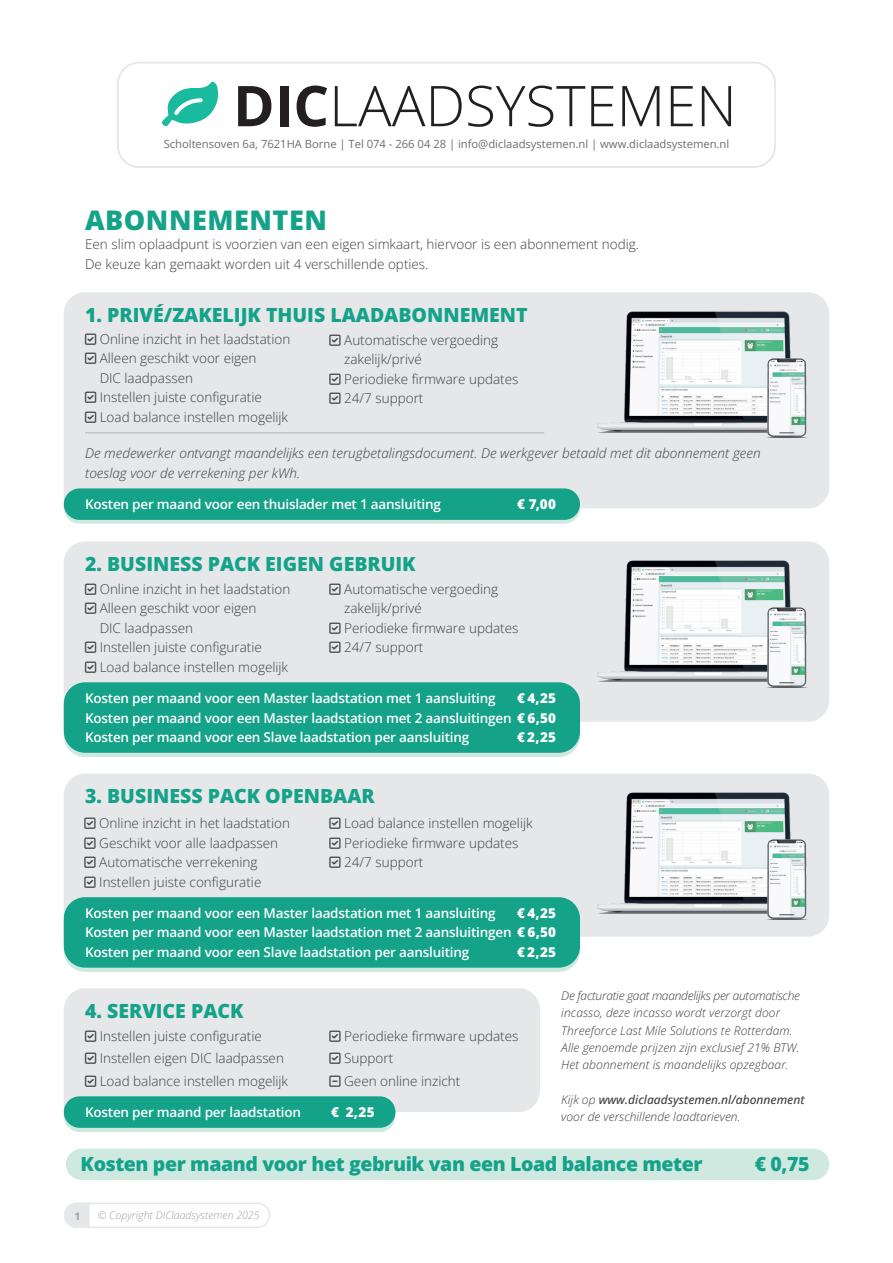
<style>
.page{position:relative;width:893px;height:1263px;background:#fff}
.page>*{position:absolute;margin:0;border:0;box-sizing:border-box;transform-origin:0 0}
.t1{font:800 27px "Open Sans";letter-spacing:.02em;color:#14a289}
.t2{font:800 19.5px "Open Sans";color:#14a289}
.t3{font:800 19.5px "Open Sans";letter-spacing:-.02em;color:#14a289}
.t4{font:300 13.5px/19.5px "Open Sans";color:#3e3e3f}
.t5{font:600 13.5px/19.5px "Open Sans";letter-spacing:-.015em;color:#fff;text-align:justify}
.t6{font:italic 300 13.5px/19.5px "Open Sans";color:#3e3e3f}
.t7{font:800 13.5px "Open Sans";letter-spacing:.02em;color:#fff}
.t8{font:italic 300 12px/17.2px "Open Sans";letter-spacing:.005em;color:#3e3e3f}
.t9{font:11.25px "Open Sans";color:#6c6d70}
.t10{font:italic 300 10.5px "Open Sans";color:#9d9fa2}
.t11{font:700 10.5px "Open Sans";color:#9d9fa2}
.s1{font-weight:800}
.s2{font-weight:500}
</style>
<div class="page">
<svg style="left:64px;top:1202px;width:206px;height:26px"></svg>
<svg style="left:162px;top:82px;width:57px;height:45px"></svg>
<svg style="left:238px;top:86px;width:33px;height:40px"></svg>
<div style="left:280px;top:86px;width:8px;height:40px;background:#231f20"></div>
<svg style="left:297px;top:86px;width:30px;height:41px"></svg>
<svg style="left:335px;top:86px;width:90px;height:40px"></svg>
<svg style="left:431px;top:86px;width:31px;height:40px"></svg>
<svg style="left:468px;top:86px;width:117px;height:41px"></svg>
<svg style="left:591px;top:86px;width:22px;height:40px"></svg>
<svg style="left:622px;top:86px;width:37px;height:40px"></svg>
<svg style="left:671px;top:86px;width:22px;height:40px"></svg>
<svg style="left:702px;top:86px;width:29px;height:40px"></svg>
<div style="left:117px;top:62px;width:659px;height:106px;border:2px solid #e6e7e9;border-radius:21px"></div>
<div style="left:64px;top:687px;width:516px;height:70px;background:#cfe9e1;border-radius:21px"></div>
<div style="left:64px;top:541px;width:765px;height:181px;background:#e6e7e9"></div>
<div style="left:64px;top:682px;width:516px;height:71px;background:#14a289;border-radius:21px"></div>
<img style="left:594px;top:560px;width:204px;height:124px">
<img style="left:764px;top:607px;width:45px;height:80px">
<div style="left:64px;top:492px;width:516px;height:32px;background:#cfe9e1;border-radius:16px"></div>
<div style="left:64px;top:292px;width:765px;height:216px;background:#e6e7e9"></div>
<div style="left:64px;top:488px;width:516px;height:32px;background:#14a289;border-radius:16px"></div>
<img style="left:594px;top:311px;width:204px;height:124px">
<img style="left:764px;top:358px;width:45px;height:80px">
<hr style="left:85px;top:432px;width:459px;height:1px;background:#b2b3b7">
<div style="left:64px;top:901px;width:516px;height:71px;background:#cfe9e1;border-radius:21px"></div>
<div style="left:64px;top:774px;width:765px;height:163px;background:#e6e7e9"></div>
<div style="left:64px;top:897px;width:516px;height:71px;background:#14a289;border-radius:21px"></div>
<img style="left:594px;top:793px;width:204px;height:123px">
<img style="left:764px;top:839px;width:45px;height:80px">
<div style="left:64px;top:1100px;width:331px;height:32px;background:#cfe9e1;border-radius:16px"></div>
<div style="left:64px;top:988px;width:476px;height:124px;background:#e6e7e9"></div>
<div style="left:64px;top:1096px;width:331px;height:32px;background:#14a289;border-radius:16px"></div>
<div style="left:66px;top:1148px;width:763px;height:32px;background:#cfe9e1;border-radius:16px"></div>
<svg style="left:85px;top:583px;width:11px;height:11px"></svg>
<svg style="left:85px;top:603px;width:11px;height:11px"></svg>
<svg style="left:85px;top:642px;width:11px;height:11px"></svg>
<svg style="left:85px;top:661px;width:11px;height:11px"></svg>
<svg style="left:330px;top:583px;width:11px;height:12px"></svg>
<svg style="left:330px;top:622px;width:11px;height:12px"></svg>
<svg style="left:330px;top:642px;width:11px;height:11px"></svg>
<svg style="left:85px;top:333px;width:11px;height:12px"></svg>
<svg style="left:85px;top:353px;width:11px;height:11px"></svg>
<svg style="left:85px;top:392px;width:11px;height:11px"></svg>
<svg style="left:85px;top:411px;width:11px;height:12px"></svg>
<svg style="left:330px;top:335px;width:11px;height:11px"></svg>
<svg style="left:330px;top:374px;width:11px;height:11px"></svg>
<svg style="left:330px;top:393px;width:11px;height:11px"></svg>
<svg style="left:85px;top:818px;width:11px;height:11px"></svg>
<svg style="left:85px;top:837px;width:11px;height:11px"></svg>
<svg style="left:85px;top:857px;width:11px;height:11px"></svg>
<svg style="left:85px;top:876px;width:11px;height:11px"></svg>
<svg style="left:330px;top:818px;width:11px;height:11px"></svg>
<svg style="left:330px;top:837px;width:11px;height:11px"></svg>
<svg style="left:330px;top:857px;width:11px;height:11px"></svg>
<svg style="left:85px;top:1030px;width:11px;height:11px"></svg>
<svg style="left:85px;top:1053px;width:11px;height:11px"></svg>
<svg style="left:85px;top:1075px;width:11px;height:11px"></svg>
<svg style="left:330px;top:1030px;width:11px;height:11px"></svg>
<svg style="left:330px;top:1053px;width:11px;height:11px"></svg>
<svg style="left:330px;top:1075px;width:11px;height:11px"></svg>
<p class="t9" style="left:164px;top:136px;width:567px">Scholtensoven 6a, 7621HA Borne | Tel 074 - 266 04 28 | info@diclaadsystemen.nl | www.diclaadsystemen.nl</p>
<h1 class="t1" style="left:85px;top:199px;width:243px">ABONNEMENTEN</h1>
<p class="t4" style="left:85px;top:234px;width:556px">Een slim oplaadpunt is voorzien van een eigen simkaart, hiervoor is een abonnement nodig.<br>De keuze kan gemaakt worden uit 4 verschillende opties.</p>
<h2 class="t2" style="left:85px;top:300px;width:444px">1. PRIVÉ/ZAKELIJK THUIS LAADABONNEMENT</h2>
<p class="t4" style="left:100px;top:329px;width:192px">Online inzicht in het laadstation<br>Alleen geschikt voor eigen<br>DIC laadpassen<br>Instellen juiste configuratie<br>Load balance instellen mogelijk</p>
<p class="t6" style="left:85px;top:443px;width:677px">De medewerker ontvangt maandelijks een terugbetalingsdocument. De werkgever betaald met dit abonnement geen toeslag voor de verrekening per kWh.</p>
<p class="t4" style="left:344px;top:330px;width:176px">Automatische vergoeding zakelijk/privé<br>Periodieke firmware updates<br>24/7 support</p>
<p class="t5" style="left:85px;top:494px;width:357px">Kosten per maand voor een thuislader met 1 aansluiting</p>
<p class="t7" style="left:517px;top:494px;width:41px">€ 7,00</p>
<h2 class="t2" style="left:85px;top:549px;width:332px">2. BUSINESS PACK EIGEN GEBRUIK</h2>
<p class="t4" style="left:100px;top:579px;width:192px">Online inzicht in het laadstation<br>Alleen geschikt voor eigen<br>DIC laadpassen<br>Instellen juiste configuratie<br>Load balance instellen mogelijk</p>
<p class="t4" style="left:344px;top:579px;width:176px">Automatische vergoeding zakelijk/privé<br>Periodieke firmware updates<br>24/7 support</p>
<p class="t5" style="left:85px;top:688px;width:412px">Kosten per maand voor een Master laadstation met 1 aansluiting</p>
<p class="t5" style="left:85px;top:688px;width:473px;text-indent:432px"><span class="s1">€ 4,25<br></span>Kosten per maand voor een Master laadstation met 2 aansluitingen <span class="s1">€ 6,50<br></span>Kosten per maand voor een Slave laadstation per aansluiting</p>
<p class="t7" style="left:517px;top:727px;width:40px">€ 2,25</p>
<h2 class="t2" style="left:85px;top:781px;width:291px">3. BUSINESS PACK OPENBAAR</h2>
<p class="t4" style="left:99px;top:813px;width:192px">Online inzicht in het laadstation<br>Geschikt voor alle laadpassen<br>Automatische verrekening<br>Instellen juiste configuratie</p>
<p class="t4" style="left:344px;top:813px;width:190px">Load balance instellen mogelijk<br>Periodieke firmware updates<br>24/7 support</p>
<p class="t5" style="left:85px;top:903px;width:412px">Kosten per maand voor een Master laadstation met 1 aansluiting</p>
<p class="t5" style="left:85px;top:903px;width:473px;text-indent:432px"><span class="s1">€ 4,25<br></span>Kosten per maand voor een Master laadstation met 2 aansluitingen <span class="s1">€ 6,50<br></span>Kosten per maand voor een Slave laadstation per aansluiting</p>
<p class="t7" style="left:517px;top:942px;width:40px">€ 2,25</p>
<p class="t8" style="left:561px;top:987px;width:240px">De facturatie gaat maandelijks per automatische incasso, deze incasso wordt verzorgt door Threeforce Last Mile Solutions te Rotterdam.<br>Alle genoemde prijzen zijn exclusief 21% BTW.<br>Het abonnement is maandelijks opzegbaar.</p>
<p class="t8" style="left:561px;top:1090px;width:245px">Kijk op <span class="s2">www.diclaadsystemen.nl/abonnement </span>voor de verschillende laadtarieven.</p>
<h2 class="t3" style="left:81px;top:1149px;width:623px">Kosten per maand voor het gebruik van een Load balance meter</h2>
<h2 class="t2" style="left:755px;top:1149px;width:56px">€ 0,75</h2>
<h2 class="t2" style="left:85px;top:996px;width:160px">4. SERVICE PACK</h2>
<p class="t4" style="left:100px;top:1024px;width:190px;line-height:22.5px">Instellen juiste configuratie<br>Instellen eigen DIC laadpassen<br>Load balance instellen mogelijk</p>
<p class="t4" style="left:344px;top:1024px;width:176px;line-height:22.5px">Periodieke firmware updates<br>Support<br>Geen online inzicht</p>
<p class="t5" style="left:85px;top:1102px;width:217px">Kosten per maand per laadstation</p>
<p class="t7" style="left:331px;top:1102px;width:45px">€ 2,25</p>
<p class="t11" style="left:75px;top:1208px;width:8px">1</p>
<p class="t10" style="left:98px;top:1208px;width:163px">© Copyright DIClaadsystemen 2025</p>
</div>
